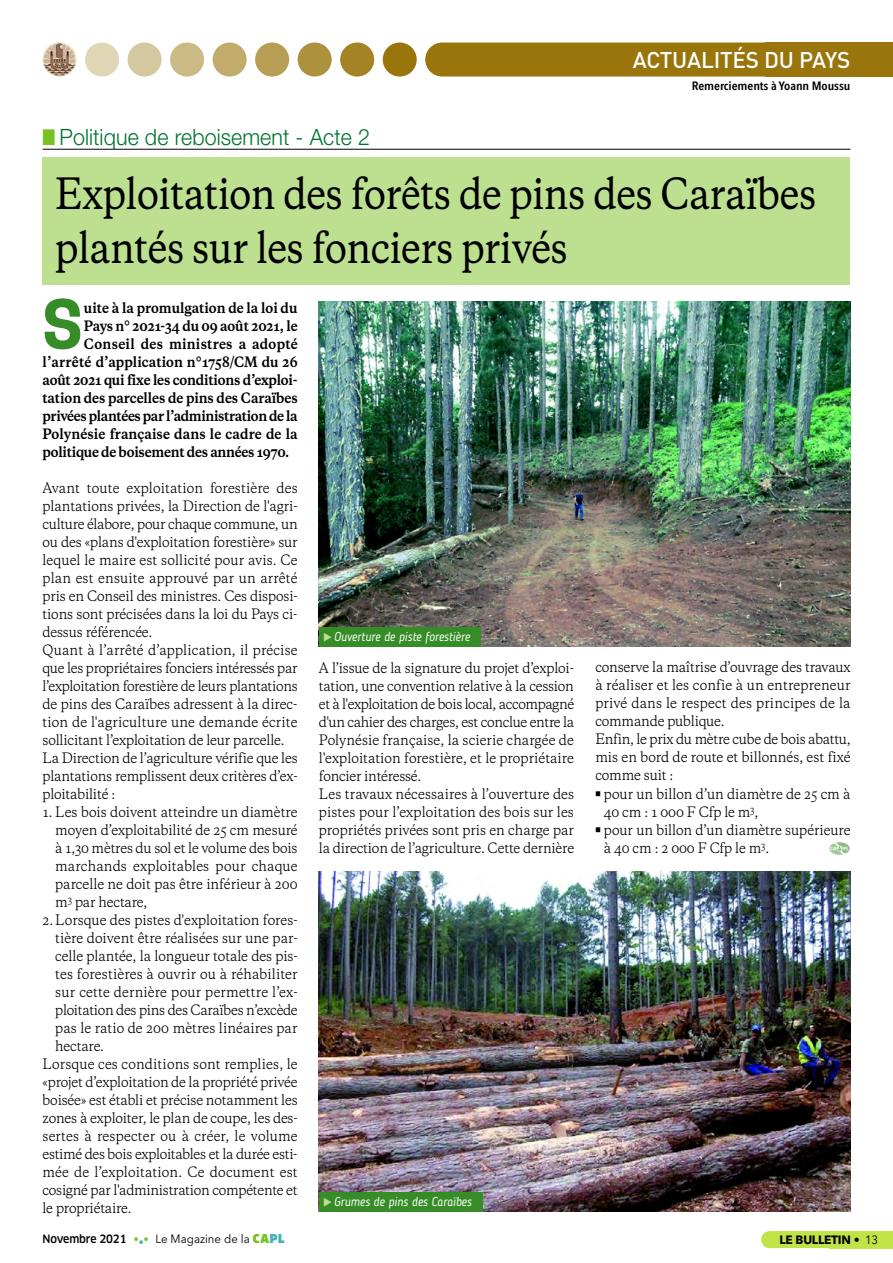
<style>
.page{position:relative;width:893px;height:1263px;background:#fff}
.page>*{position:absolute;margin:0;border:0;box-sizing:border-box;transform-origin:0 0}
.t1{font:700 63.3px "Cooper Hewitt";color:#368c27}
.t2{font:500 40.5px/54px "Copernicus";letter-spacing:-.015em;color:#000;scale:.85 1}
.t3{font:300 22.5px "Helvetica Neue";letter-spacing:.005em;color:#017331;scale:.95 1}
.t4{font:500 22.5px "DIN";letter-spacing:-.01em;color:#fff}
.t5{font:13.5px/18px "Copernicus";letter-spacing:-.01em;color:#000;scale:.9 1}
.t6{font:700 13.5px "Copernicus";letter-spacing:-.005em;color:#000;scale:.9 1}
.t7{font:13.5px "Copernicus";letter-spacing:.015em;color:#000;scale:.9 1}
.t8{font:700 13.5px "Copernicus";letter-spacing:-.03em;color:#000;scale:.9 1}
.t9{font:13.5px "Copernicus";letter-spacing:.01em;color:#000;scale:.9 1}
.t10{font:700 13.5px "Copernicus";letter-spacing:.02em;color:#000;scale:.9 1}
.t11{font:italic 12.75px "Blogger Sans";letter-spacing:-.005em;color:#fff;scale:.95 1}
.t12{font:12px "Avenir Next LT Pro";color:#000;scale:.95 1}
.t13{font:600 condensed 12px "Avenir Next LT Pro";letter-spacing:-.005em;color:#000;scale:1.1 1}
.t14{font:700 12px "Avenir Next LT Pro";letter-spacing:-.02em;color:#000}
.s1{color:#79c021}
.s2{color:#bcdf90}
.s3{font-family:"Cooper Hewitt";font-weight:700;font-size:15px}
.s4{font-family:"Clan";font-weight:500;font-size:11.25px}
.s5{font-family:"Clan";font-weight:500;color:#79c021}
.s6{font-family:"Clan";font-weight:500;color:#3eb3b2}
.s7{font-family:"Clan OT";font-weight:900;color:#79c021}
.s8{font-family:"Clan OT";font-weight:900;color:#3eb3b2}
.s9{font-weight:400}
</style>
<div class="page">
<div style="left:761px;top:1231px;width:132px;height:17px;background:#c0e347"></div>
<svg style="left:829px;top:846px;width:21px;height:9px"></svg>
<img style="left:830px;top:842px;width:19px;height:12px">
<div style="left:43px;top:157px;width:807px;height:128px;background:#bcdf90"></div>
<hr style="left:43px;top:149px;width:807px;height:1px;background:#000">
<img style="left:319px;top:302px;width:531px;height:344px">
<img style="left:319px;top:872px;width:531px;height:340px">
<div style="left:85px;top:43px;width:34px;height:34px;background:#e0d6b6;border-radius:17px"></div>
<svg style="left:43px;top:43px;width:34px;height:34px"></svg>
<img style="left:43px;top:43px;width:34px;height:33px;border-radius:17px">
<div style="left:128px;top:43px;width:34px;height:34px;background:#d6c89e;border-radius:17px"></div>
<div style="left:170px;top:43px;width:34px;height:34px;background:#ccba85;border-radius:17px"></div>
<div style="left:213px;top:43px;width:34px;height:34px;background:#c2ac6d;border-radius:17px"></div>
<div style="left:255px;top:43px;width:34px;height:34px;background:#b89e55;border-radius:17px"></div>
<div style="left:298px;top:43px;width:34px;height:34px;background:#ae913c;border-radius:17px"></div>
<div style="left:340px;top:43px;width:34px;height:34px;background:#a38324;border-radius:17px"></div>
<div style="left:383px;top:43px;width:34px;height:34px;background:#99750b;border-radius:17px"></div>
<div style="left:765px;top:43px;width:128px;height:34px;background:#99750b"></div>
<div style="left:425px;top:43px;width:413px;height:34px;background:#99750b;border-radius:17px"></div>
<div style="left:319px;top:627px;width:161px;height:19px;background:#368c27"></div>
<div style="left:319px;top:1193px;width:164px;height:19px;background:#368c27"></div>
<h3 class="t4" style="left:633px;top:47px;width:219px">ACTUALITÉS DU PAYS</h3>
<h3 class="t3" style="left:43px;top:129px;width:346px"><span class="s1">■</span> Politique de reboisement - Acte 2</h3>
<p class="t13" style="left:692px;top:81px;width:146px">Remerciements à Yoann Moussu</p>
<h2 class="t2" style="left:55px;top:171px;width:897px">Exploitation des forêts de pins des Caraïbes plantés sur les fonciers privés</h2>
<h1 class="t1" style="left:43px;top:287px;width:41px">S</h1>
<p class="t6" style="left:84px;top:302px;width:239px">uite à la promulgation de la loi du</p>
<p class="t6" style="left:84px;top:320px;width:239px">Pays n° 2021-34 du 09 août 2021, le</p>
<p class="t10" style="left:84px;top:338px;width:239px">Conseil des ministres a adopté</p>
<p class="t6" style="left:43px;top:356px;width:285px">l’arrêté d’application n°1758/CM du 26</p>
<p class="t6" style="left:43px;top:374px;width:285px">août 2021 qui fixe les conditions d’exploi-</p>
<p class="t6" style="left:43px;top:392px;width:285px">tation des parcelles de pins des Caraïbes</p>
<p class="t8" style="left:43px;top:410px;width:285px">privées plantées par l’administration de la</p>
<p class="t6" style="left:43px;top:428px;width:285px">Polynésie française dans le cadre de la</p>
<p class="t6" style="left:43px;top:446px;width:276px">politique de boisement des années 1970.</p>
<p class="t5" style="left:42px;top:479px;width:285px">Avant toute exploitation forestière des plantations privées, la Direction de l'agri&shy;culture élabore, pour chaque commune, un ou des «plans d'exploitation forestière» sur lequel le maire est sollicité pour avis. Ce plan est ensuite approuvé par un arrêté pris en Conseil des ministres. Ces disposi&shy;tions sont précisées dans la loi du Pays ci&shy;dessus référencée.<br>Quant à l’arrêté d’application, il précise que les propriétaires fonciers intéressés par l’exploitation forestière de leurs plantations de pins des Caraïbes adressent à la direc&shy;tion de l'agriculture une demande écrite sollicitant l’exploitation de leur parcelle.<br>La Direction de l’agriculture vérifie que les plantations remplissent deux critères d’ex&shy;ploitabilité :</p>
<p class="t5" style="left:55px;top:803px;width:271px;text-align:justify;text-indent:-13px">1. Les bois doivent atteindre un diamètre moyen d’exploitabilité de 25 cm mesuré à 1,30 mètres du sol et le volume des bois marchands exploitables pour chaque parcelle ne doit pas être inférieur à 200 m<sup>3</sup> par hectare,</p>
<p class="t5" style="left:43px;top:911px;width:285px">2. Lorsque des pistes d'exploitation fores-</p>
<p class="t5" style="left:55px;top:929px;width:271px">tière doivent être réalisées sur une par-</p>
<p class="t5" style="left:55px;top:947px;width:271px">celle plantée, la longueur totale des pis-</p>
<p class="t7" style="left:55px;top:966px;width:271px">tes forestières à ouvrir ou à réhabiliter</p>
<p class="t7" style="left:55px;top:984px;width:271px">sur cette dernière pour permettre l’ex-</p>
<p class="t5" style="left:55px;top:1001px;width:271px">ploitation des pins des Caraïbes n’excède</p>
<p class="t9" style="left:55px;top:1020px;width:271px">pas le ratio de 200 mètres linéaires par</p>
<p class="t5" style="left:55px;top:1037px;width:56px">hectare.</p>
<p class="t7" style="left:43px;top:1056px;width:285px">Lorsque ces conditions sont remplies, le</p>
<p class="t5" style="left:43px;top:1073px;width:285px">«projet d’exploitation de la propriété privée</p>
<p class="t5" style="left:43px;top:1091px;width:285px">boisée» est établi et précise notamment les</p>
<p class="t5" style="left:43px;top:1109px;width:285px">zones à exploiter, le plan de coupe, les des-</p>
<p class="t7" style="left:43px;top:1128px;width:285px">sertes à respecter ou à créer, le volume</p>
<p class="t5" style="left:43px;top:1145px;width:285px">estimé des bois exploitables et la durée esti-</p>
<p class="t7" style="left:43px;top:1164px;width:285px">mée de l’exploitation. Ce document est</p>
<p class="t5" style="left:43px;top:1181px;width:285px">cosigné par l'administration compétente et</p>
<p class="t5" style="left:43px;top:1199px;width:101px">le propriétaire.</p>
<p class="t11" style="left:323px;top:629px;width:156px"><span class="s2">◆</span> Ouverture de piste forestière</p>
<p class="t5" style="left:319px;top:659px;width:285px">A l’issue de la signature du projet d’exploi&shy;tation, une convention relative à la cession et à l'exploitation de bois local, accompagné d'un cahier des charges, est conclue entre la Polynésie française, la scierie chargée de l'exploitation forestière, et le propriétaire foncier intéressé.<br>Les travaux nécessaires à l’ouverture des pistes pour l’exploitation des bois sur les propriétés privées sont pris en charge par la direction de l’agriculture. Cette dernière</p>
<p class="t5" style="left:595px;top:659px;width:285px">conserve la maîtrise d’ouvrage des travaux à réaliser et les confie à un entrepreneur privé dans le respect des principes de la commande publique.<br>Enfin, le prix du mètre cube de bois abattu, mis en bord de route et billonnés, est fixé comme suit :</p>
<p class="t5" style="left:604px;top:785px;width:276px;text-indent:-9px"><span class="s3">•</span> pour un billon d’un diamètre de 25 cm à<br>40 cm : 1 000 F Cfp le m<sup>3</sup>,</p>
<p class="t5" style="left:604px;top:821px;width:276px;text-indent:-9px"><span class="s3">•</span> pour un billon d’un diamètre supérieure à 40 cm : 2 000 F Cfp le m<sup>3</sup>.</p>
<p class="t11" style="left:323px;top:1194px;width:158px"><span class="s2">◆</span> Grumes de pins des Caraïbes</p>
<p class="t12" style="left:43px;top:1234px;width:256px"><span class="s4">Novembre 2021</span> <span class="s5">•</span><span class="s6">•</span><span class="s5">•</span> Le Magazine de la <span class="s7">CA</span><span class="s8">PL</span></p>
<p class="t14" style="left:779px;top:1235px;width:100px">LE BULLETIN • <span class="s9">13</span></p>
</div>
